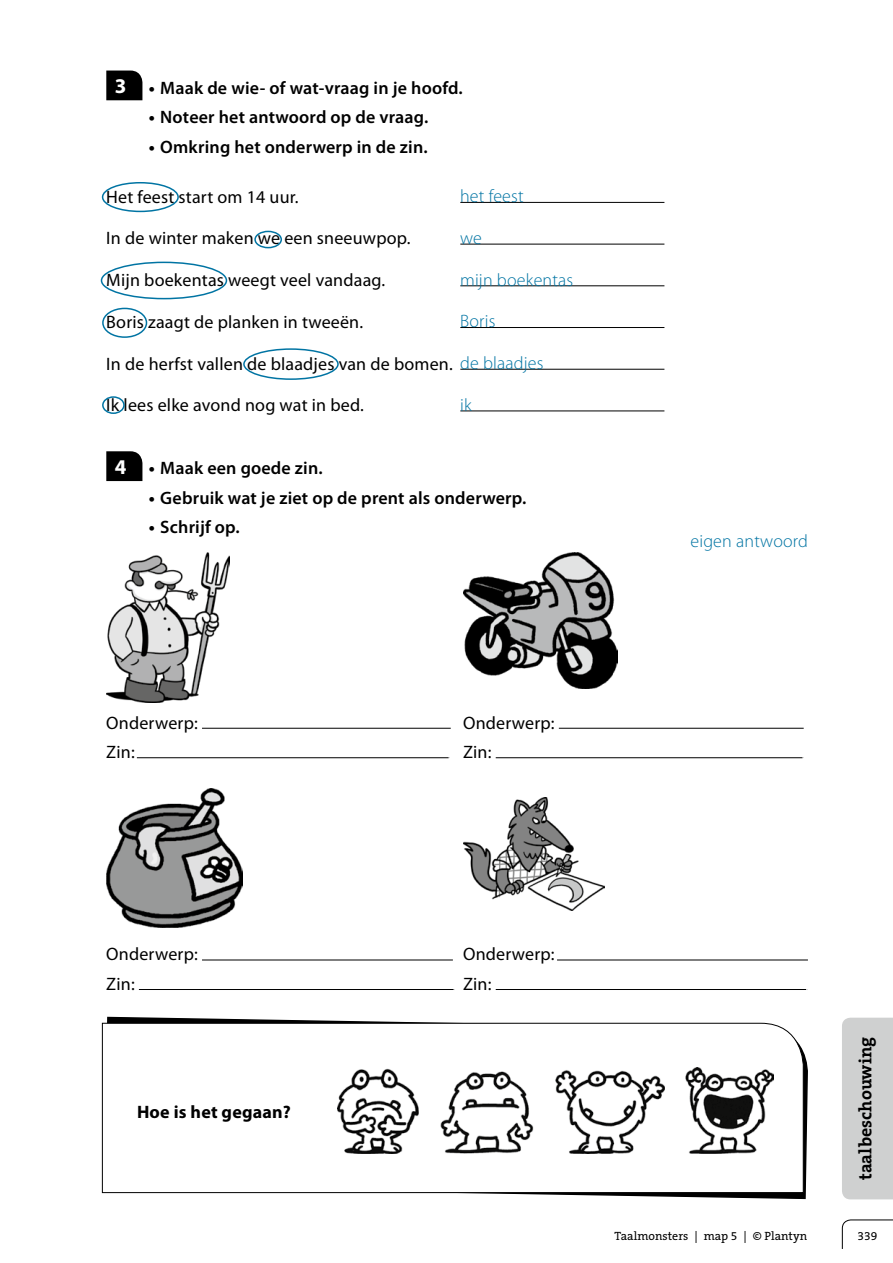
<style>
.page{position:relative;width:893px;height:1263px;background:#fff}
.page>*{position:absolute;margin:0;border:0;box-sizing:border-box;transform-origin:0 0}
.t1{font:18px/29.5px "Myriad Pro";letter-spacing:.01em;color:#000}
.t2{font:600 18px "Myriad Pro";letter-spacing:.01em;color:#000}
.t3{font:300 18px "Myriad Pro";letter-spacing:.01em;color:#0074a3}
.t4{font:700 18px "The Serif";color:#000}
.t5{font:700 18px "Myriad Pro";letter-spacing:.01em;color:#000}
.t6{font:12px "The Serif B5 Plain";color:#000}
.t7{font:300 9px "Myriad Pro";color:#9c9d9d}
.s1{font-weight:700;font-size:21px;color:#fff}
.s2{font-weight:700}
.s3{font-weight:300;color:#0074a3}
</style>
<div class="page">
<svg style="left:842px;top:1219px;width:51px;height:30px"></svg>
<div style="left:842px;top:1018px;width:51px;height:181px;background:#cfd0d0"></div>
<svg style="left:106px;top:71px;width:36px;height:29px"></svg>
<hr style="left:460px;top:202px;width:204px;height:1px;background:#000">
<hr style="left:460px;top:244px;width:204px;height:1px;background:#000">
<hr style="left:460px;top:285px;width:204px;height:1px;background:#000">
<hr style="left:460px;top:327px;width:204px;height:1px;background:#000">
<hr style="left:460px;top:369px;width:204px;height:1px;background:#000">
<hr style="left:460px;top:411px;width:204px;height:1px;background:#000">
<svg style="left:106px;top:451px;width:36px;height:30px"></svg>
<img style="left:106px;top:552px;width:124px;height:150px">
<img style="left:463px;top:552px;width:155px;height:137px">
<hr style="left:202px;top:728px;width:249px;height:1px;background:#000">
<hr style="left:137px;top:757px;width:312px;height:1px;background:#000">
<hr style="left:559px;top:728px;width:245px;height:1px;background:#000">
<hr style="left:496px;top:757px;width:306px;height:1px;background:#000">
<img style="left:106px;top:789px;width:137px;height:111px">
<img style="left:463px;top:797px;width:141px;height:103px">
<svg style="left:103px;top:900px;width:705px;height:300px"></svg>
<svg style="left:102px;top:1022px;width:702px;height:171px"></svg>
<img style="left:337px;top:1068px;width:82px;height:86px">
<img style="left:439px;top:1069px;width:95px;height:85px">
<img style="left:555px;top:1068px;width:109px;height:86px">
<img style="left:685px;top:1068px;width:88px;height:86px">
<div style="left:102px;top:182px;width:77px;height:30px;border:2px solid #0074a3;border-radius:50%"></div>
<div style="left:102px;top:308px;width:45px;height:30px;border:2px solid #0074a3;border-radius:50%"></div>
<div style="left:254px;top:231px;width:28px;height:17px;border:2px solid #0074a3;border-radius:50%"></div>
<div style="left:102px;top:396px;width:23px;height:18px;border:2px solid #0074a3;border-radius:50%"></div>
<div style="left:101px;top:262px;width:126px;height:37px;border:2px solid #0074a3;border-radius:50%"></div>
<div style="left:243px;top:348px;width:96px;height:32px;border:2px solid #0074a3;border-radius:50%"></div>
<p class="t2" style="left:115px;top:78px;width:349px"><span class="s1">3</span> <span class="s2">•</span> Maak de wie- of wat-vraag in je hoofd.</p>
<p class="t2" style="left:149px;top:107px;width:281px"><span class="s2">•</span> Noteer het antwoord op de vraag.</p>
<p class="t2" style="left:149px;top:137px;width:280px"><span class="s2">•</span> Omkring het onderwerp in de zin.</p>
<p class="t1" style="left:106px;top:182px;width:194px">Het feest start om 14 uur.</p>
<p class="t1" style="left:106px;top:224px;width:306px">In de winter maken we een sneeuwpop.</p>
<p class="t1" style="left:106px;top:266px;width:280px">Mijn boekentas weegt veel vandaag.</p>
<p class="t1" style="left:106px;top:307px;width:258px">Boris zaagt de planken in tweeën.</p>
<p class="t1" style="left:106px;top:349px;width:439px">In de herfst vallen de blaadjes van de bomen. <span class="s3">de blaadjes</span></p>
<p class="t1" style="left:106px;top:391px;width:259px">Ik lees elke avond nog wat in bed.</p>
<p class="t3" style="left:460px;top:185px;width:65px">het feest</p>
<p class="t3" style="left:460px;top:227px;width:23px">we</p>
<p class="t3" style="left:460px;top:269px;width:115px">mijn boekentas</p>
<p class="t3" style="left:460px;top:311px;width:37px">Boris</p>
<p class="t3" style="left:460px;top:394px;width:13px">ik</p>
<p class="t2" style="left:115px;top:458px;width:210px"><span class="s1">4</span> <span class="s2">•</span> Maak een goede zin.</p>
<p class="t2" style="left:149px;top:488px;width:379px"><span class="s2">•</span> Gebruik wat je ziet op de prent als onderwerp.</p>
<p class="t2" style="left:149px;top:517px;width:92px"><span class="s2">•</span> Schrijf op.</p>
<p class="t1" style="left:106px;top:708px;width:93px">Onderwerp:<br>Zin:</p>
<p class="t7" style="left:449px;top:750px;width:3px">.</p>
<p class="t1" style="left:463px;top:708px;width:93px">Onderwerp:<br>Zin:</p>
<p class="t3" style="left:690px;top:530px;width:119px">eigen antwoord</p>
<p class="t7" style="left:803px;top:750px;width:3px">.</p>
<p class="t1" style="left:106px;top:940px;width:93px">Onderwerp:<br>Zin:</p>
<p class="t5" style="left:137px;top:1101px;width:155px">Hoe is het gegaan?</p>
<p class="t7" style="left:454px;top:981px;width:3px">.</p>
<p class="t1" style="left:463px;top:940px;width:93px">Onderwerp:<br>Zin:</p>
<p class="t7" style="left:806px;top:981px;width:3px">.</p>
<p class="t4" style="left:850px;top:1180px;width:145px;rotate:-90deg">taalbeschouwing</p>
<p class="t6" style="left:614px;top:1229px;width:194px">Taalmonsters | map 5 | © Plantyn</p>
<p class="t6" style="left:858px;top:1230px;width:21px">339</p>
</div>
